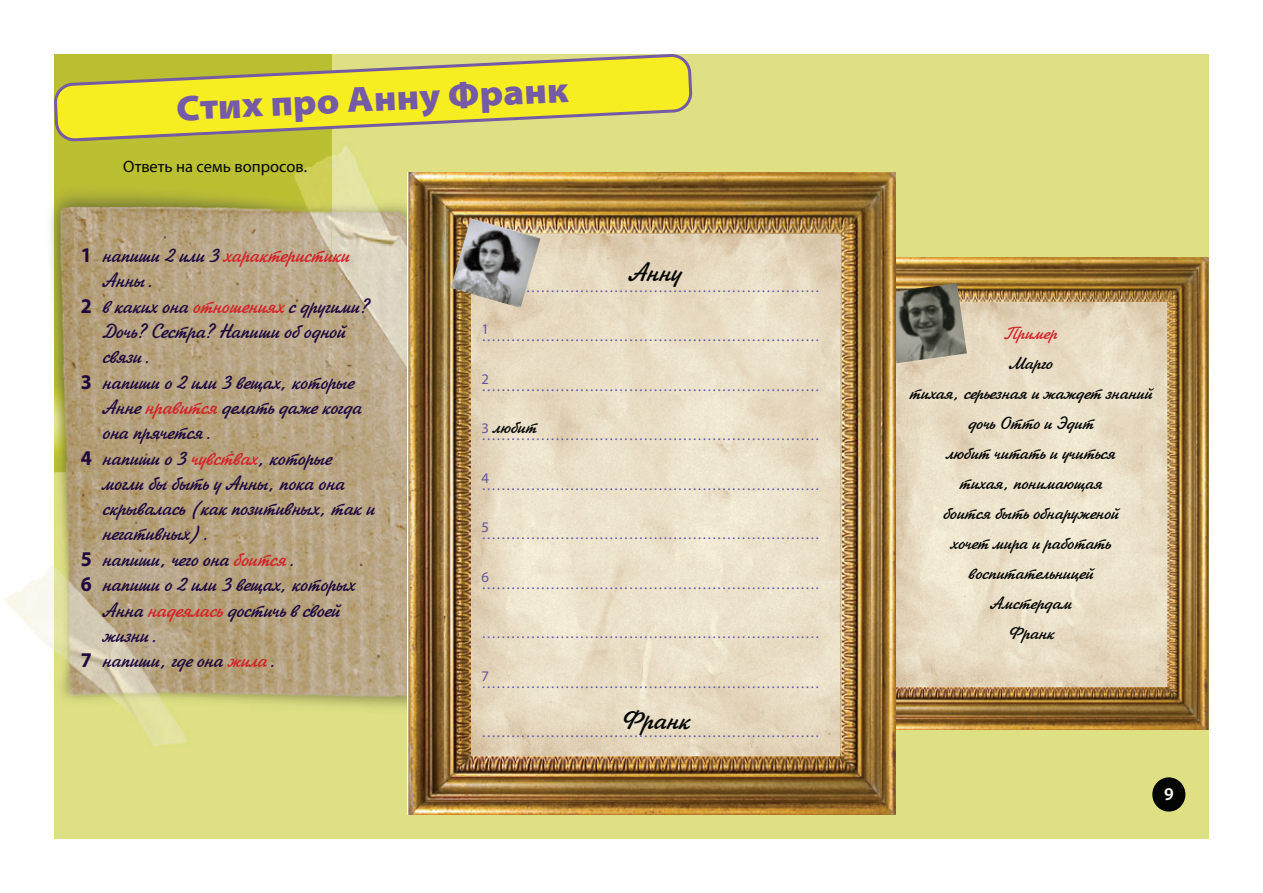
<style>
.page{position:relative;width:1263px;height:893px;background:#fff}
.page>*{position:absolute;margin:0;border:0;box-sizing:border-box;transform-origin:0 0}
.t1{font:900 semi-expanded 36px "Myriad Pro";color:#755aa5}
.t2{font:27px "Zhikharev TT";color:#040503}
.t3{font:21px "Zhikharev TT";color:#1e083e;scale:.95 1}
.t4{font:21px "Zhikharev TT";color:#d3232a;scale:.95 1}
.t5{font:18px/30px "Zhikharev TT";color:#040503;text-align:center}
.t6{font:18px "Zhikharev TT";color:#d3232a}
.t7{font:600 18px "Myriad Pro";color:#fff}
.t8{font:16.5px "Myriad Pro";color:#040503}
.t9{font:14.7px "Myriad Pro";color:#5f56a4}
.s1{font-family:"Myriad Pro";font-weight:700;color:#1e083e}
.s2{color:#1e083e}
.s3{font-family:"Myriad Pro";font-weight:700}
.s4{color:#d3232a}
</style>
<div class="page">
<div style="left:54px;top:54px;width:1155px;height:785px;background:#dee083"></div>
<img style="left:895px;top:258px;width:314px;height:472px">
<img style="left:895px;top:303px;width:271px;height:383px">
<img style="left:895px;top:283px;width:72px;height:80px">
<svg style="left:54px;top:54px;width:639px;height:72px;background:#e2db37"></svg>
<img style="left:54px;top:126px;width:437px;height:655px">
<img style="left:54px;top:131px;width:278px;height:341px">
<img style="left:54px;top:380px;width:27px;height:85px">
<img style="left:67px;top:135px;width:134px;height:6px">
<img style="left:408px;top:173px;width:487px;height:641px">
<img style="left:471px;top:234px;width:368px;height:521px">
<img style="left:451px;top:218px;width:90px;height:90px">
<div style="left:1152px;top:777px;width:33px;height:35px;background:#040503;border-radius:50%"></div>
<h1 class="t1" style="left:175px;top:89px;width:394px;rotate:-3deg">Стих про Анну Франк</h1>
<p class="t8" style="left:123px;top:156px;width:186px">Ответь на семь вопросов.</p>
<p class="t4" style="left:81px;top:244px;width:284px"><span class="s1">1</span> <span class="s2">напиши 2 или 3</span> характеристики</p>
<p class="t3" style="left:102px;top:269px;width:53px">Анны.</p>
<p class="t3" style="left:81px;top:294px;width:304px"><span class="s3">2</span> в каких она <span class="s4">отношениях</span> с другими?</p>
<p class="t3" style="left:102px;top:319px;width:257px">Дочь? Сестра? Напиши об одной</p>
<p class="t3" style="left:102px;top:345px;width:50px">связи.</p>
<p class="t3" style="left:81px;top:370px;width:289px"><span class="s3">3</span> напиши о 2 или 3 вещах, которые</p>
<p class="t3" style="left:102px;top:395px;width:274px">Анне <span class="s4">нравится</span> делать даже когда</p>
<p class="t3" style="left:102px;top:421px;width:115px">она прячется.</p>
<p class="t3" style="left:81px;top:446px;width:265px"><span class="s3">4</span> напиши о 3 <span class="s4">чувствах</span>, которые</p>
<p class="t3" style="left:102px;top:471px;width:256px">могли бы быть у Анны, пока она</p>
<p class="t3" style="left:102px;top:496px;width:288px">скрывалась (как позитивных, так и</p>
<p class="t3" style="left:102px;top:522px;width:112px">негативных).</p>
<p class="t3" style="left:81px;top:547px;width:225px"><span class="s3">5</span> напиши, чего она <span class="s4">боится</span>.</p>
<p class="t3" style="left:81px;top:573px;width:290px"><span class="s3">6</span> напиши о 2 или 3 вещах, которых</p>
<p class="t3" style="left:102px;top:598px;width:252px">Анна <span class="s4">надеялась</span> достичь в своей</p>
<p class="t3" style="left:102px;top:623px;width:57px">жизни.</p>
<p class="t3" style="left:81px;top:649px;width:205px"><span class="s3">7</span> напиши, где она <span class="s4">жила</span>.</p>
<p class="t2" style="left:628px;top:257px;width:54px">Анну</p>
<p class="t9" style="left:482px;top:278px;width:340px">……………………………………………………………</p>
<p class="t9" style="left:482px;top:320px;width:9px">1</p>
<p class="t9" style="left:482px;top:370px;width:9px">2</p>
<p class="t9" style="left:482px;top:419px;width:9px">3</p>
<p class="t9" style="left:482px;top:469px;width:9px">4</p>
<p class="t9" style="left:482px;top:518px;width:9px">5</p>
<p class="t9" style="left:482px;top:568px;width:9px">6</p>
<p class="t9" style="left:482px;top:327px;width:340px">……………………………………………………………</p>
<p class="t9" style="left:482px;top:377px;width:340px">……………………………………………………………</p>
<p class="t5" style="left:493px;top:415px;width:45px">любит</p>
<p class="t9" style="left:482px;top:426px;width:340px">……………………………………………………………</p>
<p class="t9" style="left:482px;top:476px;width:340px">……………………………………………………………</p>
<p class="t9" style="left:482px;top:525px;width:340px">……………………………………………………………</p>
<p class="t9" style="left:482px;top:575px;width:340px">……………………………………………………………</p>
<p class="t9" style="left:482px;top:624px;width:340px">……………………………………………………………</p>
<p class="t9" style="left:482px;top:667px;width:9px">7</p>
<p class="t9" style="left:482px;top:674px;width:340px">……………………………………………………………</p>
<p class="t2" style="left:619px;top:705px;width:72px">Франк</p>
<p class="t9" style="left:482px;top:723px;width:340px">……………………………………………………………</p>
<p class="t6" style="left:1004px;top:323px;width:54px">Пример</p>
<p class="t5" style="left:909px;top:350px;width:244px">Марго<br>тихая, серьезная и жаждет знаний дочь Отто и Эдит<br>любит читать и учиться<br>тихая, понимающая<br>боится быть обнаруженой<br>хочет мира и работать воспитательницей<br>Амстердам<br>Франк</p>
<p class="t7" style="left:1164px;top:783px;width:11px">9</p>
</div>
